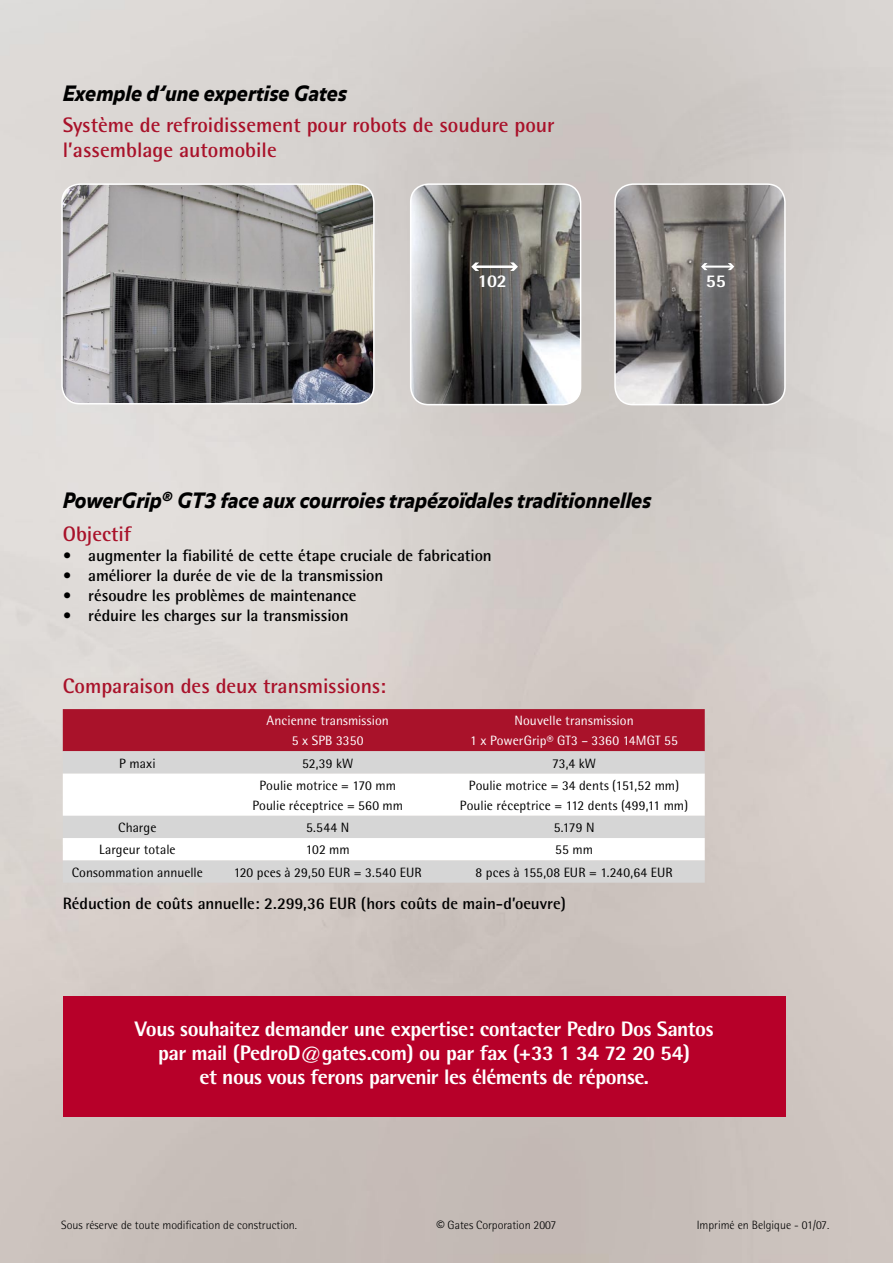
<style>
.page{position:relative;width:893px;height:1263px;background:#fff}
.page>*{position:absolute;margin:0;border:0;box-sizing:border-box;transform-origin:0 0}
.t1{font:800 21px/24px "Rotis Semi Sans";letter-spacing:-.025em;color:#fff;text-align:center}
.t2{font:700 21px/25.2px "Rotis Semi Sans";color:#a9122a}
.t3{font:italic 900 21px "Balance";color:#000}
.t4{font:800 18px "Rotis Semi Sans";color:#fff}
.t5{font:700 16.5px "Rotis Semi Sans";letter-spacing:-.005em;color:#000}
.t6{font:13.5px/19.8px "Rotis Semi Sans";letter-spacing:.005em;color:#000;text-align:center}
.t7{font:13.5px/19.8px "Rotis Semi Sans";letter-spacing:.005em;color:#fff;text-align:center}
.t8{font:300 12px "Rotis Semi Sans";color:#000}
.s1{font-size:16.5px}
</style>
<div class="page">
<div style="left:63px;top:996px;width:723px;height:121px;background:#b70029"></div>
<div style="left:63px;top:709px;width:642px;height:42px;background:#a9122a"></div>
<div style="left:63px;top:751px;width:642px;height:132px;background:#d6d6d6"></div>
<svg style="left:63px;top:773px;width:642px;height:87px"></svg>
<img style="left:62px;top:184px;width:312px;height:220px;border-radius:18px">
<div style="left:61px;top:183px;width:314px;height:221px;border:2px solid #fff;border-radius:18px"></div>
<img style="left:411px;top:184px;width:170px;height:221px;border-radius:18px">
<div style="left:410px;top:183px;width:171px;height:222px;border:2px solid #fff;border-radius:18px"></div>
<img style="left:615px;top:184px;width:170px;height:221px;border-radius:18px">
<div style="left:614px;top:183px;width:172px;height:222px;border:2px solid #fff;border-radius:18px"></div>
<hr style="left:474px;top:265px;width:41px;height:3px;background:#fff">
<svg style="left:510px;top:262px;width:8px;height:9px"></svg>
<svg style="left:471px;top:262px;width:8px;height:9px"></svg>
<hr style="left:703px;top:266px;width:29px;height:2px;background:#fff">
<svg style="left:728px;top:263px;width:6px;height:7px"></svg>
<svg style="left:701px;top:263px;width:7px;height:7px"></svg>
<h1 class="t3" style="left:63px;top:81px;width:286px">Exemple d’une expertise Gates</h1>
<h1 class="t2" style="left:63px;top:112px;width:493px">Système de refroidissement pour robots de soudure pour l’assemblage automobile</h1>
<h2 class="t4" style="left:478px;top:269px;width:31px">102</h2>
<h2 class="t4" style="left:706px;top:269px;width:22px">55</h2>
<h1 class="t3" style="left:63px;top:489px;width:590px">PowerGrip<sup>®</sup> GT3 face aux courroies trapézoïdales traditionnelles</h1>
<h1 class="t2" style="left:63px;top:521px;width:70px">Objectif</h1>
<p class="t5" style="left:63px;top:545px;width:430px">• augmenter la fiabilité de cette étape cruciale de fabrication</p>
<p class="t5" style="left:63px;top:565px;width:322px">• améliorer la durée de vie de la transmission</p>
<p class="t5" style="left:63px;top:585px;width:295px">• résoudre les problèmes de maintenance</p>
<p class="t5" style="left:63px;top:605px;width:287px">• réduire les charges sur la transmission</p>
<h1 class="t2" style="left:63px;top:673px;width:325px">Comparaison des deux transmissions:</h1>
<p class="t7" style="left:267px;top:711px;width:124px">Ancienne transmission<br>5 x SPB 3350</p>
<p class="t7" style="left:470px;top:711px;width:209px">Nouvelle transmission<br>1 x PowerGrip® GT3 – 3360 14MGT 55</p>
<p class="t6" style="left:119px;top:753px;width:38px">P maxi</p>
<p class="t6" style="left:302px;top:753px;width:53px">52,39 kW</p>
<p class="t6" style="left:552px;top:753px;width:45px">73,4 kW</p>
<p class="t6" style="left:252px;top:775px;width:152px">Poulie motrice = 170 mm<br>Poulie réceptrice = 560 mm</p>
<p class="t6" style="left:460px;top:775px;width:230px">Poulie motrice = 34 dents (151,52 mm)<br>Poulie réceptrice = 112 dents (499,11 mm)</p>
<p class="t6" style="left:118px;top:817px;width:40px">Charge</p>
<p class="t6" style="left:306px;top:817px;width:45px">5.544 N</p>
<p class="t6" style="left:554px;top:817px;width:42px">5.179 N</p>
<p class="t6" style="left:99px;top:840px;width:78px">Largeur totale</p>
<p class="t6" style="left:306px;top:840px;width:46px">102 mm</p>
<p class="t6" style="left:555px;top:840px;width:39px">55 mm</p>
<p class="t6" style="left:72px;top:862px;width:133px">Consommation annuelle</p>
<p class="t6" style="left:234px;top:862px;width:190px">120 pces à 29,50 EUR = 3.540 EUR</p>
<p class="t6" style="left:475px;top:862px;width:199px">8 pces à 155,08 EUR = 1.240,64 EUR</p>
<p class="t5" style="left:63px;top:893px;width:505px">Réduction de coûts annuelle: 2.299,36 EUR (hors coûts de main-d’oeuvre)</p>
<h1 class="t1" style="left:135px;top:1017px;width:580px">Vous souhaitez demander une expertise: contacter Pedro Dos Santos par mail (PedroD@gates.com) ou par fax (+33 1 34 72 20 54)<br>et nous vous ferons parvenir les éléments de réponse.</h1>
<p class="t8" style="left:61px;top:1218px;width:237px">Sous réserve de toute modification de construction.</p>
<p class="t8" style="left:436px;top:1218px;width:121px"><span class="s1">©</span> Gates Corporation 2007</p>
<p class="t8" style="left:697px;top:1218px;width:134px">Imprimé en Belgique - 01/07.</p>
</div>
